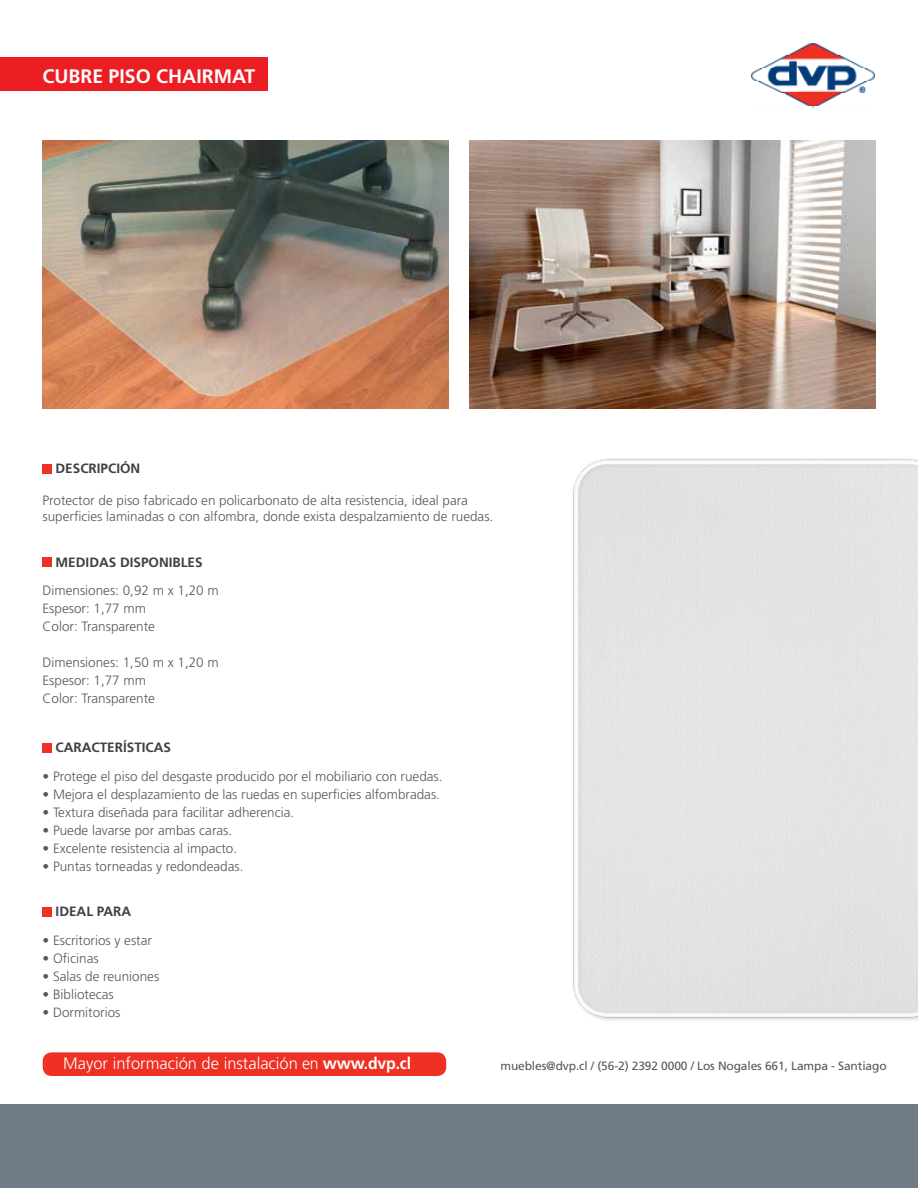
<style>
.page{position:relative;width:918px;height:1188px;background:#fff}
.page>*{position:absolute;margin:0;border:0;box-sizing:border-box;transform-origin:0 0}
.t1{font:700 19.5px "Frutiger";color:#fff}
.t2{font:300 16.5px "Frutiger";color:#fff}
.t3{font:300 13.5px/18px "Frutiger";color:#58595b}
.t4{font:700 13.5px "Frutiger";color:#414042}
.t5{font:12px "Frutiger";letter-spacing:-.01em;color:#58595b}
.s1{font-weight:700}
</style>
<div class="page">
<div style="left:573px;top:459px;width:345px;height:561px;background:#e3e3e4"></div>
<div style="left:0;top:58px;width:268px;height:33px;background:#ed1d24"></div>
<img style="left:751px;top:43px;width:124px;height:65px">
<div style="left:43px;top:1052px;width:403px;height:24px;background:#ee3124;border-radius:9px"></div>
<div style="left:43px;top:464px;width:9px;height:9px;background:#ee3124"></div>
<div style="left:43px;top:557px;width:9px;height:10px;background:#ee3124"></div>
<img style="left:470px;top:141px;width:405px;height:268px">
<img style="left:43px;top:141px;width:405px;height:268px">
<div style="left:43px;top:743px;width:9px;height:10px;background:#ee3124"></div>
<div style="left:43px;top:907px;width:9px;height:10px;background:#ee3124"></div>
<div style="left:0;top:1104px;width:918px;height:84px;background:#6f7c88"></div>
<h1 class="t1" style="left:43px;top:64px;width:214px">CUBRE PISO CHAIRMAT</h1>
<p class="t4" style="left:56px;top:460px;width:86px">DESCRIPCIÓN</p>
<p class="t3" style="left:43px;top:492px;width:452px;line-height:16.5px">Protector de piso fabricado en policarbonato de alta resistencia, ideal para superficies laminadas o con alfombra, donde exista despalzamiento de ruedas.</p>
<p class="t4" style="left:56px;top:554px;width:149px">MEDIDAS DISPONIBLES</p>
<p class="t3" style="left:43px;top:582px;width:178px">Dimensiones: 0,92 m x 1,20 m<br>Espesor: 1,77 mm<br>Color: Transparente</p>
<p class="t3" style="left:43px;top:654px;width:178px">Dimensiones: 1,50 m x 1,20 m<br>Espesor: 1,77 mm<br>Color: Transparente</p>
<p class="t4" style="left:56px;top:740px;width:117px">CARACTERÍSTICAS</p>
<p class="t3" style="left:43px;top:768px;width:402px">• Protege el piso del desgaste producido por el mobiliario con ruedas.</p>
<p class="t3" style="left:43px;top:786px;width:399px">• Mejora el desplazamiento de las ruedas en superficies alfombradas.</p>
<p class="t3" style="left:43px;top:804px;width:253px">• Textura diseñada para facilitar adherencia.</p>
<p class="t3" style="left:43px;top:822px;width:191px">• Puede lavarse por ambas caras.</p>
<p class="t3" style="left:43px;top:840px;width:196px">• Excelente resistencia al impacto.</p>
<p class="t3" style="left:43px;top:858px;width:203px">• Puntas torneadas y redondeadas.</p>
<p class="t4" style="left:56px;top:903px;width:77px">IDEAL PARA</p>
<p class="t3" style="left:43px;top:931px;width:111px">• Escritorios y estar</p>
<p class="t3" style="left:43px;top:949px;width:58px">• Oficinas</p>
<p class="t3" style="left:43px;top:967px;width:118px">• Salas de reuniones</p>
<p class="t3" style="left:43px;top:985px;width:73px">• Bibliotecas</p>
<p class="t3" style="left:43px;top:1003px;width:80px">• Dormitorios</p>
<p class="t2" style="left:63px;top:1054px;width:350px">Mayor información de instalación en <span class="s1">www.dvp.cl</span></p>
<p class="t5" style="left:500px;top:1059px;width:388px">muebles@dvp.cl / (56-2) 2392 0000 / Los Nogales 661, Lampa - Santiago</p>
</div>
